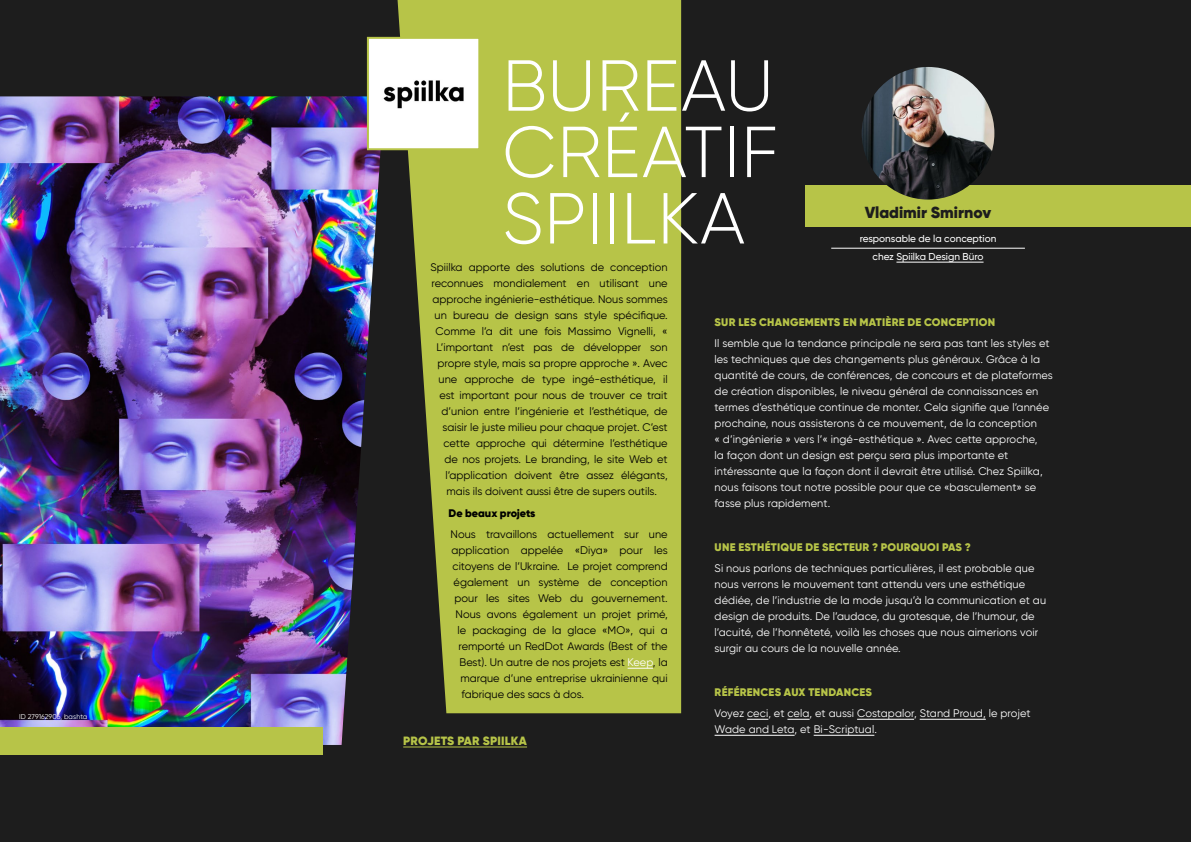
<style>
.page{position:relative;width:1191px;height:842px;background:#1d1d1d}
.page>*{position:absolute;margin:0;border:0;box-sizing:border-box;transform-origin:0 0}
.t1{font:300 72px/66.4px "Gilroy";letter-spacing:.01em;color:#fff;text-align:justify}
.t2{font:900 16px "Gilroy";color:#1d1d1d}
.t3{font:900 12px "Gilroy";letter-spacing:.02em;color:#b7c448}
.t4{font:11px/16px "Gilroy";letter-spacing:.01em;color:#fff}
.t5{font:11px "Gilroy";color:#000}
.t6{font:900 11px "Gilroy";letter-spacing:.02em;color:#b7c448}
.t7{font:900 11px "Gilroy";color:#000}
.t8{font:500 10px/18px "Gilroy";color:#fff;text-align:center}
.t9{font:7px "Gilroy";letter-spacing:.01em;color:#fff}
.s1{color:#fff}
</style>
<div class="page">
<div style="left:805px;top:185px;width:386px;height:41px;background:#b7c448"></div>
<svg style="left:397px;top:0;width:284px;height:713px;background:#a9b544"></svg>
<img style="left:0;top:96px;width:384px;height:649px">
<svg style="left:627px;top:668px;width:26px;height:1px"></svg>
<svg style="left:747px;top:719px;width:21px;height:1px"></svg>
<svg style="left:787px;top:719px;width:22px;height:1px"></svg>
<hr style="left:857px;top:719px;width:57px;height:1px;background:#fff">
<hr style="left:919px;top:719px;width:66px;height:1px;background:#fff">
<hr style="left:714px;top:735px;width:80px;height:1px;background:#fff">
<hr style="left:813px;top:735px;width:61px;height:1px;background:#fff">
<hr style="left:403px;top:747px;width:124px;height:1px;background:#b7c448">
<div style="left:368px;top:38px;width:111px;height:111px;background:#fff"></div>
<img style="left:383px;top:80px;width:81px;height:29px">
<div style="left:367px;top:37px;width:113px;height:113px;border:2px solid #b7c448"></div>
<img style="left:861px;top:67px;width:133px;height:133px;border-radius:66px">
<hr style="left:896px;top:262px;width:87px;height:1px;background:#fff">
<div style="left:0;top:727px;width:322px;height:28px;background:#b7c448"></div>
<hr style="left:831px;top:248px;width:194px;height:1px;background:#fff">
<p class="t9" style="left:19px;top:712px;width:70px">ID 279162906, bashta</p>
<h1 class="t1" style="left:502px;top:52px;width:277px">BUREAU CRÉATIF SPIILKA</h1>
<h2 class="t2" style="left:865px;top:203px;width:128px">Vladimir Smirnov</h2>
<p class="t8" style="left:859px;top:230px;width:138px">responsable de la conception chez Spiilka Design Büro</p>
<p class="t5" style="left:430px;top:260px;width:239px">Spiilka apporte des solutions de conception</p>
<p class="t5" style="left:431px;top:276px;width:238px">reconnues mondialement en utilisant une</p>
<p class="t5" style="left:432px;top:292px;width:237px">approche ingénierie-esthétique. Nous sommes</p>
<p class="t5" style="left:434px;top:308px;width:234px">un bureau de design sans style spécifique.</p>
<p class="t5" style="left:435px;top:324px;width:233px">Comme l’a dit une fois Massimo Vignelli, «</p>
<p class="t5" style="left:436px;top:340px;width:232px">L’important n’est pas de développer son</p>
<p class="t5" style="left:437px;top:356px;width:232px">propre style, mais sa propre approche ». Avec</p>
<p class="t5" style="left:438px;top:372px;width:230px">une approche de type ingé-esthétique, il</p>
<p class="t5" style="left:439px;top:388px;width:230px">est important pour nous de trouver ce trait</p>
<p class="t5" style="left:441px;top:404px;width:228px">d’union entre l’ingénierie et l’esthétique, de</p>
<p class="t5" style="left:442px;top:420px;width:226px">saisir le juste milieu pour chaque projet. C’est</p>
<p class="t5" style="left:443px;top:436px;width:226px">cette approche qui détermine l’esthétique</p>
<p class="t5" style="left:444px;top:452px;width:225px">de nos projets. Le branding, le site Web et</p>
<p class="t5" style="left:445px;top:468px;width:223px">l’application doivent être assez élégants,</p>
<p class="t5" style="left:446px;top:484px;width:212px">mais ils doivent aussi être de supers outils.</p>
<p class="t7" style="left:448px;top:506px;width:88px">De beaux projets</p>
<p class="t5" style="left:450px;top:528px;width:218px">Nous travaillons actuellement sur une</p>
<p class="t5" style="left:451px;top:544px;width:217px">application appelée «Diya» pour les</p>
<p class="t5" style="left:452px;top:560px;width:217px">citoyens de l’Ukraine. Le projet comprend</p>
<p class="t5" style="left:453px;top:576px;width:216px">également un système de conception</p>
<p class="t5" style="left:454px;top:592px;width:215px">pour les sites Web du gouvernement.</p>
<p class="t5" style="left:455px;top:608px;width:213px">Nous avons également un projet primé,</p>
<p class="t5" style="left:457px;top:624px;width:212px">le packaging de la glace «MO», qui a</p>
<p class="t5" style="left:458px;top:640px;width:211px">remporté un RedDot Awards (Best of the</p>
<p class="t5" style="left:459px;top:656px;width:209px">Best). Un autre de nos projets est <span class="s1">Keep</span>, la</p>
<p class="t5" style="left:460px;top:672px;width:209px">marque d’une entreprise ukrainienne qui</p>
<p class="t5" style="left:461px;top:688px;width:124px">fabrique des sacs à dos.</p>
<p class="t6" style="left:714px;top:315px;width:282px">SUR LES CHANGEMENTS EN MATIÈRE DE CONCEPTION</p>
<p class="t4" style="left:714px;top:335px;width:340px">Il semble que la tendance principale ne sera pas tant les styles et les techniques que des changements plus généraux. Grâce à la quantité de cours, de conférences, de concours et de plateformes de création disponibles, le niveau général de connaissances en termes d’esthétique continue de monter. Cela signifie que l’année prochaine, nous assisterons à ce mouvement, de la conception<br>« d’ingénierie » vers l’« ingé-esthétique ». Avec cette approche,<br>la façon dont un design est perçu sera plus importante et intéressante que la façon dont il devrait être utilisé. Chez Spiilka, nous faisons tout notre possible pour que ce «basculement» se fasse plus rapidement.</p>
<p class="t6" style="left:714px;top:540px;width:258px">UNE ESTHÉTIQUE DE SECTEUR ? POURQUOI PAS ?</p>
<p class="t4" style="left:714px;top:560px;width:333px">Si nous parlons de techniques particulières, il est probable que nous verrons le mouvement tant attendu vers une esthétique dédiée, de l’industrie de la mode jusqu’à la communication et au design de produits. De l’audace, du grotesque, de l’humour, de l’acuité, de l’honnêteté, voilà les choses que nous aimerions voir surgir au cours de la nouvelle année.</p>
<p class="t6" style="left:714px;top:685px;width:159px">RÉFÉRENCES AUX TENDANCES</p>
<p class="t4" style="left:714px;top:705px;width:317px">Voyez ceci, et cela, et aussi Costapalor, Stand Proud, le projet<br>Wade and Leta, et Bi-Scriptual.</p>
<p class="t3" style="left:403px;top:733px;width:125px">PROJETS PAR SPIILKA</p>
</div>
